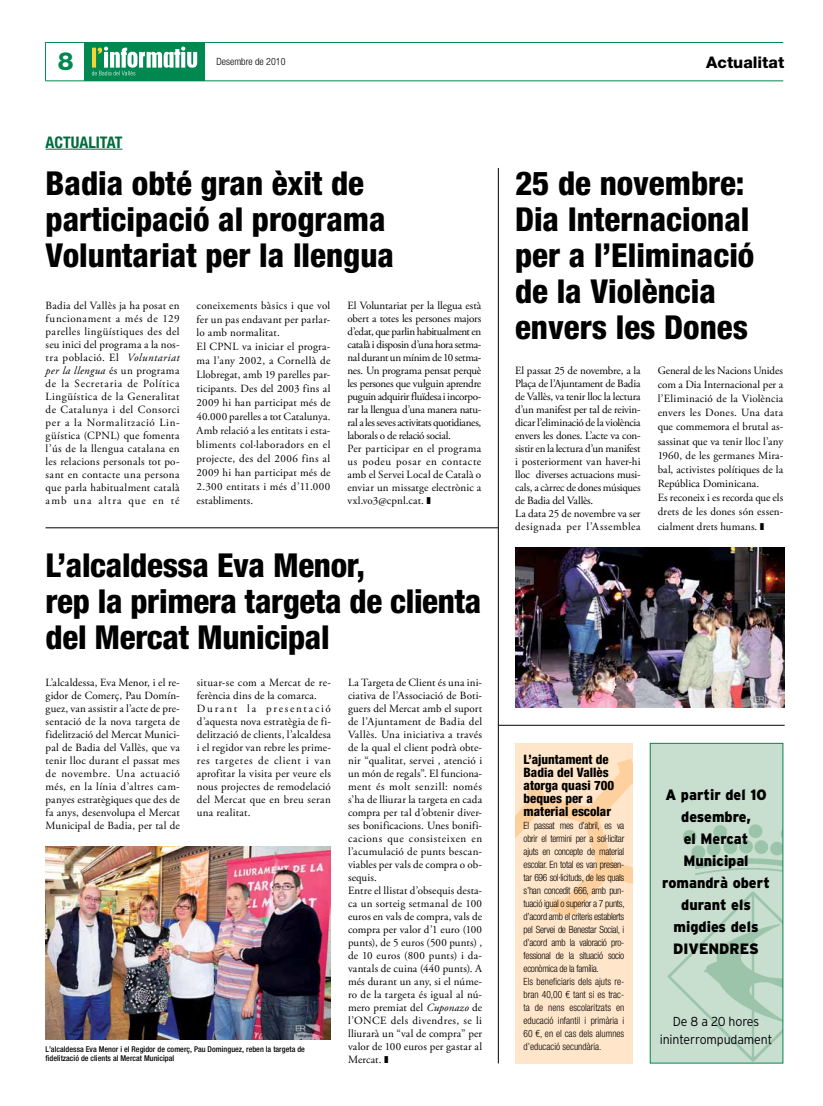
<style>
.page{position:relative;width:823px;height:1106px;background:#fff}
.page>*{position:absolute;margin:0;border:0;box-sizing:border-box;transform-origin:0 0}
.t1{font:800 condensed 33px/36px "Helvetica Neue LT Std";color:#000}
.t2{font:800 25px "Helvetica Neue LT Std";color:#008851}
.t3{font:800 16px "Helvetica Neue LT Std";color:#000}
.t4{font:700 condensed 16px "Helvetica Neue LT Std";color:#006b3e}
.t5{font:900 15px/22px "Interstate";color:#000;text-align:center;scale:.95 1}
.t6{font:800 condensed 13px/13px "Helvetica Neue LT Std";color:#000}
.t7{font:300 13px/18px "Interstate";letter-spacing:-.01em;color:#000;text-align:center;scale:.95 1}
.t8{font:11px/13px "Adobe Garamond Pro";letter-spacing:.01em;color:#000}
.t9{font:11px/13px "Adobe Garamond Pro";letter-spacing:-.02em;color:#000}
.t10{font:11px/13px "Adobe Garamond Pro";letter-spacing:-.015em;color:#000}
.t11{font:300 condensed 10px/13px "Helvetica Neue LT Std";letter-spacing:-.03em;color:#000;scale:.95 1}
.t12{font:300 condensed 10px "Helvetica Neue LT Std";color:#000}
.t13{font:500 condensed 8px/9px "Helvetica Neue LT Std";letter-spacing:.005em;color:#000}
.s1{font-style:italic}
</style>
<div class="page">
<hr style="left:45px;top:42px;width:737px;height:1px;background:#008851">
<hr style="left:45px;top:81px;width:737px;height:1px;background:#008851">
<hr style="left:45px;top:42px;width:1px;height:39px;background:#008851">
<div style="left:84px;top:42px;width:121px;height:39px;background:#008851"></div>
<svg style="left:92px;top:47px;width:105px;height:28px"></svg>
<div style="left:514px;top:743px;width:118px;height:320px;background:#ffe6ca"></div>
<img style="left:515px;top:758px;width:117px;height:156px">
<hr style="left:46px;top:149px;width:76px;height:1px;background:#006b3e">
<img style="left:45px;top:846px;width:285px;height:193px">
<hr style="left:45px;top:527px;width:453px;height:1px;background:#000">
<hr style="left:498px;top:725px;width:286px;height:1px;background:#000">
<img style="left:515px;top:547px;width:269px;height:160px">
<hr style="left:498px;top:168px;width:1px;height:895px;background:#000">
<div style="left:649px;top:743px;width:133px;height:320px;background:#c8decf"></div>
<img style="left:667px;top:824px;width:113px;height:237px">
<div style="left:649px;top:743px;width:133px;height:320px;border:1px solid #008851"></div>
<h2 class="t2" style="left:58px;top:47px;width:17px">8</h2>
<p class="t12" style="left:216px;top:55px;width:70px">Desembre de 2010</p>
<h3 class="t3" style="left:705px;top:53px;width:79px">Actualitat</h3>
<h3 class="t4" style="left:46px;top:132px;width:26px">ACTUALITAT</h3>
<h1 class="t1" style="left:46px;top:165px;width:349px">Badia obté gran èxit de participació al programa<br>Voluntariat per la llengua</h1>
<h1 class="t1" style="left:515px;top:165px;width:241px">25 de novembre:<br>Dia Internacional per a l’Eliminació de la Violència envers les Dones</h1>
<p class="t8" style="left:46px;top:299px;width:135px;text-align:justify">Badia del Vallès ja ha posat en funcionament a més de 129 parelles lingüístiques des del seu inici del programa a la nos&shy;tra població. El <span class="s1">Voluntariat per la llengua</span> és un programa de la Secretaria de Política Lingüística de la Generalitat de Catalunya i del Consorci per a la Normalització Lin&shy;güística (CPNL) que fomenta l’ús de la llengua catalana en les relacions personals tot po&shy;sant en contacte una persona que parla habitualment català amb una altra que en té</p>
<p class="t8" style="left:196px;top:298px;width:135px;line-height:13.9px">coneixements bàsics i que vol fer un pas endavant per parlar&shy;lo amb normalitat.<br>El CPNL va iniciar el progra&shy;ma l’any 2002, a Cornellà de<br>Llobregat, amb 19 parelles par&shy;ticipants. Des del 2003 fins al<br>2009 hi han participat més de<br>40.000 parelles a tot Catalunya.<br>Amb relació a les entitats i esta&shy;bliments col·laboradors en el projecte, des del 2006 fins al<br>2009 hi han participat més de<br>2.300 entitats i més d’11.000 establiments.</p>
<p class="t9" style="left:347px;top:299px;width:135px">El Voluntariat per la llegua està obert a totes les persones majors d’edat, que parlin habitualment en català i disposin d’una hora setma&shy;nal durant un mínim de 10 setma&shy;nes. Un programa pensat perquè les persones que vulguin aprendre puguin adquirir fluïdesa i incorpo&shy;rar la llengua d’una manera natu&shy;ral a les seves activitats quotidianes, laborals o de relació social.<br>Per participar en el programa us podeu posar en contacte amb el Servei Local de Català o enviar un missatge electrònic a vxl.vo3@cpnl.cat. ■</p>
<p class="t10" style="left:514px;top:364px;width:127px">El passat 25 de novembre, a la<br>Plaça de l’Ajuntament de Badia de Vallès, va tenir lloc la lectura d’un manifest per tal de reivin&shy;dicar l’eliminació de la violència envers les dones. L’acte va con&shy;sistir en la lectura d’un manifest i posteriorment van haver-hi lloc diverses actuacions musi&shy;cals, a càrrec de dones músiques de Badia del Vallès.<br>La data 25 de novembre va ser designada per l’Assemblea</p>
<p class="t8" style="left:657px;top:363px;width:127px;line-height:14.2px">General de les Nacions Unides com a Dia Internacional per a l’Eliminació de la Violència envers les Dones. Una data que commemora el brutal as&shy;sassinat que va tenir lloc l’any<br>1960, de les germanes Mira&shy;bal, activistes polítiques de la<br>República Dominicana.<br>Es reconeix i es recorda que els drets de les dones són essen&shy;cialment drets humans. ■</p>
<h1 class="t1" style="left:46px;top:546px;width:437px">L’alcaldessa Eva Menor,<br>rep la primera targeta de clienta del Mercat Municipal</h1>
<p class="t8" style="left:46px;top:676px;width:136px;text-align:justify">L’alcaldessa, Eva Menor, i el re&shy;gidor de Comerç, Pau Domín&shy;guez, van assistir a l’acte de pre&shy;sentació de la nova targeta de fidelització del Mercat Munici&shy;pal de Badia del Vallès, que va tenir lloc durant el passat mes de novembre. Una actuació més, en la línia d’altres cam&shy;panyes estratègiques que des de fa anys, desenvolupa el Mercat Municipal de Badia, per tal de</p>
<p class="t8" style="left:197px;top:676px;width:136px">situar-se com a Mercat de re&shy;ferència dins de la comarca.<br>Durant la presentació d’aquesta nova estratègia de fi&shy;delització de clients, l’alcaldesa i el regidor van rebre les prime&shy;res targetes de client i van aprofitar la visita per veure els nous projectes de remodelació del Mercat que en breu seran una realitat.</p>
<p class="t8" style="left:348px;top:676px;width:136px">La Targeta de Client és una ini&shy;ciativa de l’Associació de Boti&shy;guers del Mercat amb el suport de l’Ajuntament de Badia del<br>Vallès. Una iniciativa a través de la qual el client podrà obte&shy;nir “qualitat, servei , atenció i un món de regals”. El funciona&shy;ment és molt senzill: només s’ha de lliurar la targeta en cada compra per tal d’obtenir diver&shy;ses bonificacions. Unes bonifi&shy;cacions que consisteixen en l’acumulació de punts bescan&shy;viables per vals de compra o ob&shy;sequis.<br>Entre el llistat d’obsequis desta&shy;ca un sorteig setmanal de 100 euros en vals de compra, vals de compra per valor d’1 euro (100 punts), de 5 euros (500 punts) , de 10 euros (800 punts) i da&shy;vantals de cuina (440 punts). A més durant un any, si el núme&shy;ro de la targeta és igual al nú&shy;mero premiat del <span class="s1">Cuponazo</span> de l’ONCE dels divendres, se li lliurarà un “val de compra” per valor de 100 euros per gastar al<br>Mercat. ■</p>
<p class="t13" style="left:45px;top:1044px;width:261px">L’alcaldessa Eva Menor i el Regidor de comerç, Pau Dominguez, reben la targeta de fidelització de clients al Mercat Municipal</p>
<p class="t6" style="left:523px;top:752px;width:92px">L’ajuntament de<br>Badia del Vallès atorga quasi 700 beques per a material escolar</p>
<p class="t11" style="left:523px;top:818px;width:108px">El passat mes d’abril, es va obrir el termini per a sol·licitar ajuts en concepte de material escolar. En total es van presen&shy;tar 696 sol·licituds, de les quals s’han concedit 666, amb pun&shy;tuació igual o superior a 7 punts, d’acord amb el criteris establerts pel Servei de Benestar Social, i d’acord amb la valoració pro&shy;fessional de la situació socio econòmica de la família.<br>Els beneficiaris dels ajuts re&shy;bran 40,00 € tant si es trac&shy;ta de nens escolaritzats en educació infantil i primària i<br>60 €, en el cas dels alumnes d’educació secundària.</p>
<h3 class="t5" style="left:661px;top:783px;width:115px">A partir del 10 desembre,<br>el Mercat<br>Municipal romandrà obert durant els migdies dels<br>DIVENDRES</h3>
<p class="t7" style="left:659px;top:1012px;width:120px">De 8 a 20 hores ininterrompudament</p>
</div>
